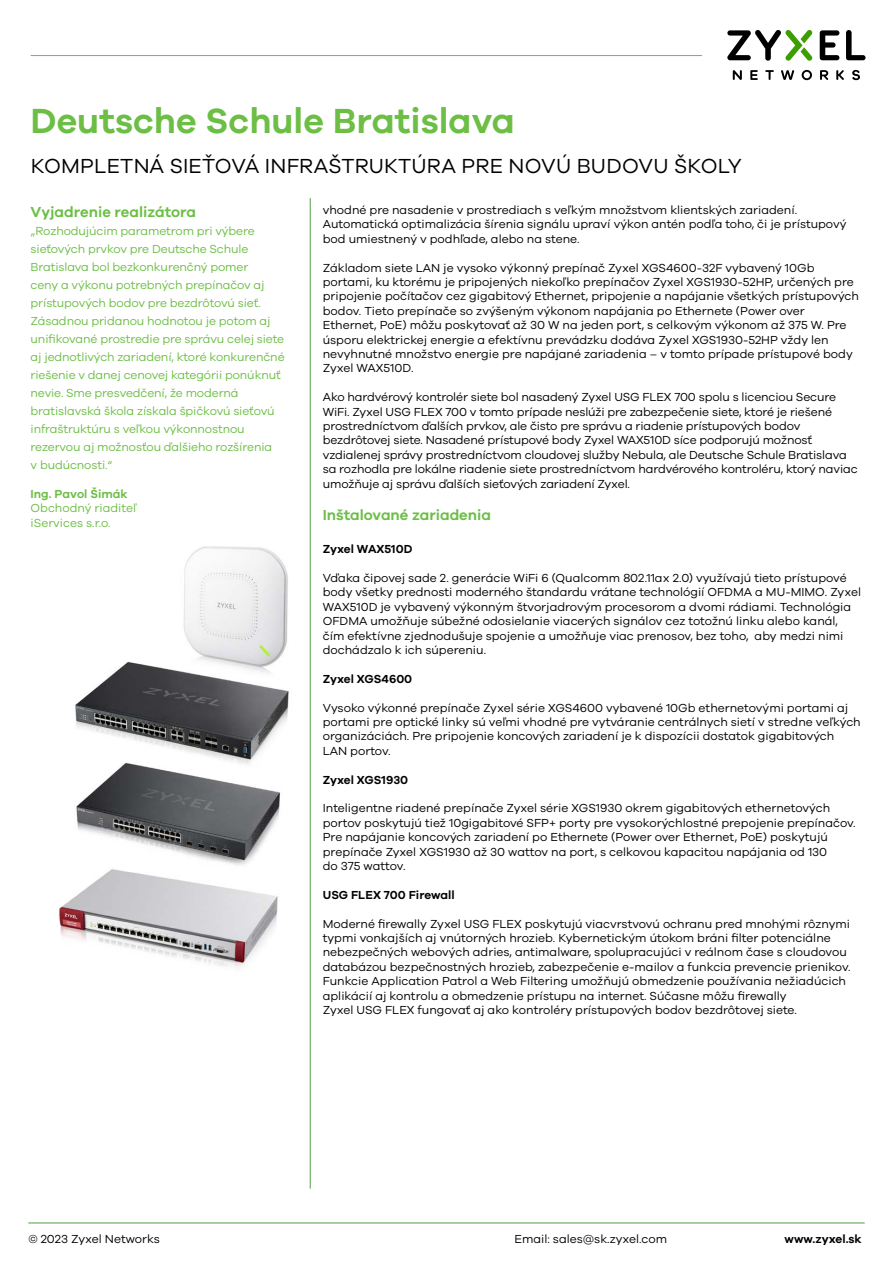
<style>
.page{position:relative;width:893px;height:1263px;background:#fff}
.page>*{position:absolute;margin:0;border:0;box-sizing:border-box;transform-origin:0 0}
.t1{font:600 36px "Galano Grotesque";color:#6cbe45}
.t2{font:21px "Galano Grotesque";color:#000}
.t3{font:600 15px "Galano Grotesque";color:#6cbe45}
.t4{font:12px/14.4px "Galano Grotesque";color:#000}
.t5{font:12px/18px "Galano Grotesque";letter-spacing:-.01em;color:#6cbe45}
.t6{font:600 12px "Galano Grotesque";color:#000}
.t7{font:600 12px "Galano Grotesque";color:#6cbe45}
</style>
<div class="page">
<img style="left:183px;top:530px;width:127px;height:147px">
<svg style="left:733px;top:70px;width:9px;height:10px"></svg>
<svg style="left:750px;top:70px;width:8px;height:10px"></svg>
<svg style="left:765px;top:70px;width:9px;height:10px"></svg>
<svg style="left:781px;top:70px;width:13px;height:10px"></svg>
<svg style="left:802px;top:70px;width:10px;height:10px"></svg>
<svg style="left:836px;top:70px;width:8px;height:10px"></svg>
<svg style="left:852px;top:70px;width:8px;height:10px"></svg>
<svg style="left:820px;top:70px;width:8px;height:10px"></svg>
<svg style="left:846px;top:30px;width:19px;height:30px"></svg>
<svg style="left:820px;top:30px;width:19px;height:30px"></svg>
<svg style="left:727px;top:30px;width:86px;height:31px"></svg>
<hr style="left:31px;top:55px;width:671px;height:1px;background:#6cbe45">
<hr style="left:28px;top:1222px;width:837px;height:1px;background:#509e47">
<hr style="left:310px;top:198px;width:1px;height:990px;background:#509e47">
<img style="left:75px;top:645px;width:222px;height:82px">
<img style="left:76px;top:727px;width:204px;height:116px">
<img style="left:59px;top:843px;width:219px;height:124px">
<h1 class="t1" style="left:31px;top:99px;width:486px">Deutsche Schule Bratislava</h1>
<h2 class="t2" style="left:31px;top:153px;width:30px">KOMPLETNÁ</h2>
<h2 class="t2" style="left:170px;top:153px;width:14px">SIEŤOVÁ</h2>
<h2 class="t2" style="left:265px;top:153px;width:14px">INFRAŠTRU</h2>
<h2 class="t2" style="left:384px;top:153px;width:30px">KTÚRA</h2>
<h2 class="t2" style="left:461px;top:153px;width:14px">PRE</h2>
<h2 class="t2" style="left:509px;top:153px;width:16px">NOVÚ</h2>
<h2 class="t2" style="left:577px;top:153px;width:16px">BUDOVU</h2>
<h2 class="t2" style="left:674px;top:153px;width:42px">ŠKOLY</h2>
<p class="t4" style="left:323px;top:202px;width:525px">vhodné pre nasadenie v prostrediach s veľkým množstvom klientských zariadení.<br>Automatická optimalizácia šírenia signálu upraví výkon antén podľa toho, či je prístupový bod umiestnený v podhľade, alebo na stene.</p>
<p class="t4" style="left:323px;top:260px;width:102px">Základom siete LAN</p>
<p class="t3" style="left:31px;top:203px;width:167px">Vyjadrenie realizátora</p>
<p class="t5" style="left:31px;top:222px;width:256px">„Rozhodujúcim parametrom pri výbere sieťových prvkov pre Deutsche Schule Bratislava bol bezkonkurenčný pomer<br>ceny a výkonu potrebných prepínačov aj prístupových bodov pre bezdrôtovú sieť.<br>Zásadnou pridanou hodnotou je potom aj unifikované prostredie pre správu celej siete aj jednotlivých zariadení, ktoré konkurenčné riešenie v danej cenovej kategórii ponúknuť nevie. Sme presvedčení, že moderná bratislavská škola získala špičkovú sieťovú infraštruktúru s veľkou výkonnostnou rezervou aj možnosťou ďalšieho rozšírenia<br>v budúcnosti.“</p>
<p class="t7" style="left:31px;top:486px;width:99px">Ing. Pavol Šimák</p>
<p class="t5" style="left:31px;top:501px;width:107px;line-height:14.4px">Obchodný riaditeľ iServices s.r.o.</p>
<p class="t4" style="left:323px;top:260px;width:538px;text-indent:121px">je vysoko výkonný prepínač Zyxel XGS4600-32F vybavený 10Gb portami, ku ktorému je pripojených niekoľko prepínačov Zyxel XGS1930-52HP, určených pre pripojenie počítačov cez gigabitový Ethernet, pripojenie a napájanie všetkých prístupových bodov. Tieto prepínače so zvýšeným výkonom napájania po Ethernete (Power over Ethernet, PoE) môžu poskytovať až 30 W na jeden port, s celkovým výkonom až 375 W. Pre úsporu elektrickej energie a efektívnu prevádzku dodáva Zyxel XGS1930-52HP vždy len nevyhnutné množstvo energie pre napájané zariadenia – v tomto prípade prístupové body Zyxel WAX510D.</p>
<p class="t4" style="left:323px;top:390px;width:536px">Ako hardvérový kontrolér siete bol nasadený Zyxel USG FLEX 700 spolu s licenciou Secure WiFi. Zyxel USG FLEX 700 v tomto prípade neslúži pre zabezpečenie siete, ktoré je riešené prostredníctvom ďalších prvkov, ale čisto pre správu a riadenie prístupových bodov bezdrôtovej siete. N asadené prístupové body Zyxel WAX510D síce podporujú možnosť vzdialenej správy prostredníctvom cloudovej služby Nebula, ale Deutsche Schule Bratislava sa rozhodla pre lokálne riadenie siete prostredníctvom hardvérového kontroléru, ktorý naviac umožňuje aj správu ďalších sieťových zariadení Zyxel.</p>
<p class="t3" style="left:323px;top:506px;width:170px">Inštalované zariadenia</p>
<p class="t6" style="left:323px;top:542px;width:91px">Zyxel WAX510D</p>
<p class="t4" style="left:323px;top:570px;width:525px">Vďaka čipovej sade 2. generácie WiFi 6 (Qualcomm 802.11ax 2.0) využívajú tieto prístupové body všetky prednosti moderného štandardu vrátane technológií OFDMA</p>
<p class="t4" style="left:323px;top:585px;width:540px;text-indent:502px">. Zyxel<br>WAX510D je vybavený výkonným štvorjadrovým procesorom a dvomi rádiami. Technológia<br>OFDMA</p>
<p class="t4" style="left:755px;top:585px;width:45px">a MU-MIMO</p>
<p class="t4" style="left:323px;top:613px;width:522px;text-indent:48px">umožňuje súbežné odosielanie viacerých signálov cez totožnú linku alebo kanál, čím efektívne zjednodušuje spojenie a umožňuje viac prenosov, bez toho, aby medzi nimi dochádzalo k ich súpereniu.</p>
<p class="t6" style="left:323px;top:671px;width:91px">Zyxel XGS4600</p>
<p class="t4" style="left:323px;top:700px;width:539px">Vysoko výkonné prepínače Zyxel série XGS4600 vybavené 10Gb ethernetovými portami aj portami pre optické linky sú veľmi vhodné pre vytváranie centrálnych sietí v stredne veľkých organizáciách. Pre pripojenie koncových zariadení je k dispozícii dostatok gigabitových<br>LAN</p>
<p class="t4" style="left:350px;top:743px;width:42px">portov.</p>
<p class="t6" style="left:323px;top:772px;width:87px">Zyxel XGS1930</p>
<p class="t4" style="left:323px;top:801px;width:509px">I nteligentne riadené prepínače Zyxel série XGS1930 okrem gigabitových ethernetových portov poskytujú tiež 10gigabitové SFP</p>
<p class="t4" style="left:323px;top:815px;width:534px;text-indent:226px">+ porty pre vysokorýchlostné prepojenie prepínačov.<br>Pre napájanie koncových zariadení po Ethernete (Power over Ethernet, PoE) poskytujú prepínače Zyxel XGS1930 až 30 wattov na port, s celkovou kapacitou napájania od 130<br>do 375 wattov.</p>
<p class="t6" style="left:323px;top:887px;width:134px">USG FLEX 700 Firewall</p>
<p class="t4" style="left:323px;top:916px;width:178px">Moderné firewally Zyxel USG FLE</p>
<p class="t4" style="left:323px;top:916px;width:529px;text-indent:191px">X poskytujú viacvrstvovú ochranu pred mnohými rôznymi typmi vonkajších aj vnútorných hrozieb. Kybernetickým útokom bráni filter potenciálne nebezpečných webových adries, antimalware, spolupracujúci v reálnom čase s cloudovou databázou bezpečnostných hrozieb, zabezpečenie e-mailov a funkcia prevencie prienikov.<br>Funkcie Application Patrol a Web Filtering umožňujú obmedzenie používania nežiadúcich aplikácií aj kontrolu a obmedzenie prístupu na internet. Súčasne môžu firewally<br>Zyxel US G FLE</p>
<p class="t4" style="left:407px;top:1002px;width:391px">X fungovať aj ako kontroléry prístupových bodov bezdrôtovej siete.</p>
<p class="t4" style="left:28px;top:1231px;width:181px">© 2023 Zyxel N etworks E</p>
<p class="t4" style="left:522px;top:1231px;width:146px">mail: sales@sk.zyxel.com</p>
<p class="t6" style="left:784px;top:1232px;width:79px">www.zyxel.sk</p>
</div>
